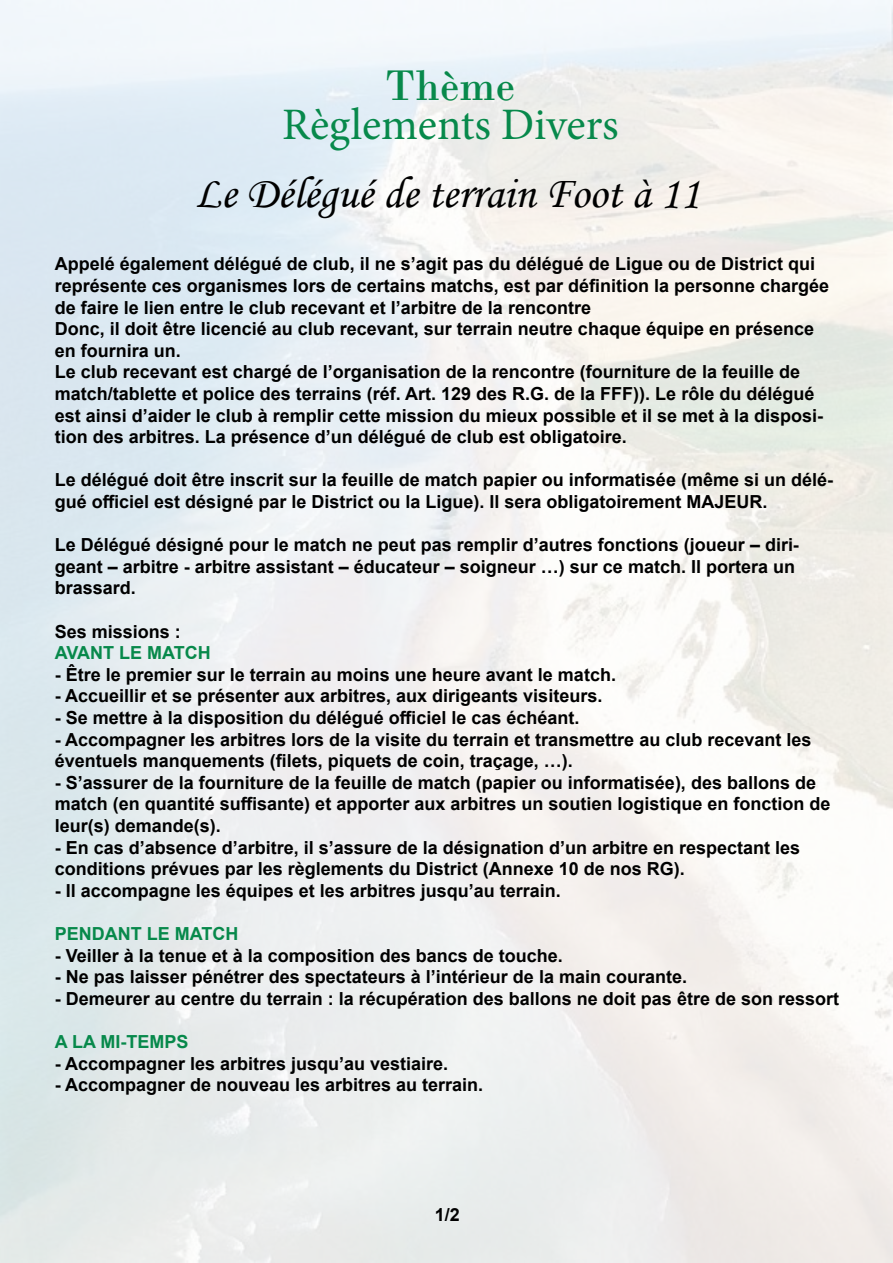
<style>
.page{position:relative;width:893px;height:1263px;background:#fff}
.page>*{position:absolute;margin:0;border:0;box-sizing:border-box;transform-origin:0 0}
.t1{font:45px "Monotype Corsiva";color:#000}
.t2{font:45px "Minion Pro";color:#07894b}
.t3{font:45px "Bodoni";color:#07894b}
.t4{font:700 18px/21.6px "Arial";color:#000}
.t5{font:700 18px "Arial";color:#07894b}
</style>
<div class="page">
<h1 class="t3" style="left:386px;top:59px;width:131px">Thème</h1>
<h1 class="t2" style="left:282px;top:94px;width:338px">Règlements Divers</h1>
<h1 class="t1" style="left:195px;top:166px;width:506px">Le Délégué de terrain Foot à 11</h1>
<p class="t4" style="left:55px;top:253px;width:776px">Appelé également délégué de club, il ne s’agit pas du délégué de Ligue ou de District qui représente ces organismes lors de certains matchs, est par définition la personne chargée de faire le lien entre le club recevant et l’arbitre de la rencontre<br>Donc, il doit être licencié au club recevant, sur terrain neutre chaque équipe en présence en fournira un.<br>Le club recevant est chargé de l’organisation de la rencontre (fourniture de la feuille de match/tablette et police des terrains (réf. Art. 129 des R.G. de la FFF)). Le rôle du délégué est ainsi d’aider le club à remplir cette mission du mieux possible et il se met à la disposi&shy;tion des arbitres. La présence d’un délégué de club est obligatoire.</p>
<p class="t4" style="left:55px;top:469px;width:780px">Le délégué doit être inscrit sur la feuille de match papier ou informatisée (même si un délé&shy;gué officiel est désigné par le District ou la Ligue). Il sera obligatoirement MAJEUR.</p>
<p class="t4" style="left:55px;top:534px;width:746px">Le Délégué désigné pour le match ne peut pas remplir d’autres fonctions (joueur – diri&shy;geant – arbitre - arbitre assistant – éducateur – soigneur …) sur ce match. Il portera un brassard.</p>
<p class="t4" style="left:55px;top:621px;width:128px">Ses missions :</p>
<p class="t5" style="left:55px;top:640px;width:157px">AVANT LE MATCH</p>
<p class="t4" style="left:55px;top:664px;width:563px">- Être le premier sur le terrain au moins une heure avant le match.</p>
<p class="t4" style="left:55px;top:685px;width:549px">- Accueillir et se présenter aux arbitres, aux dirigeants visiteurs.</p>
<p class="t4" style="left:55px;top:707px;width:526px">- Se mettre à la disposition du délégué officiel le cas échéant.</p>
<p class="t4" style="left:55px;top:729px;width:758px">- Accompagner les arbitres lors de la visite du terrain et transmettre au club recevant les éventuels manquements (filets, piquets de coin, traçage, …).</p>
<p class="t4" style="left:55px;top:772px;width:777px">- S’assurer de la fourniture de la feuille de match (papier ou informatisée), des ballons de match (en quantité suffisante) et apporter aux arbitres un soutien logistique en fonction de leur(s) demande(s).</p>
<p class="t4" style="left:55px;top:837px;width:747px">- En cas d’absence d’arbitre, il s’assure de la désignation d’un arbitre en respectant les conditions prévues par les règlements du District (Annexe 10 de nos RG).</p>
<p class="t4" style="left:55px;top:880px;width:508px">- Il accompagne les équipes et les arbitres jusqu’au terrain.</p>
<p class="t5" style="left:55px;top:921px;width:185px">PENDANT LE MATCH</p>
<p class="t4" style="left:55px;top:945px;width:510px">- Veiller à la tenue et à la composition des bancs de touche.</p>
<p class="t4" style="left:55px;top:966px;width:634px">- Ne pas laisser pénétrer des spectateurs à l’intérieur de la main courante.</p>
<p class="t4" style="left:55px;top:988px;width:786px">- Demeurer au centre du terrain : la récupération des ballons ne doit pas être de son ressort</p>
<p class="t5" style="left:55px;top:1029px;width:135px">A LA MI-TEMPS</p>
<p class="t4" style="left:55px;top:1053px;width:395px">- Accompagner les arbitres jusqu’au vestiaire.</p>
<p class="t4" style="left:55px;top:1074px;width:430px">- Accompagner de nouveau les arbitres au terrain.</p>
<p class="t4" style="left:435px;top:1204px;width:27px">1/2</p>
</div>
